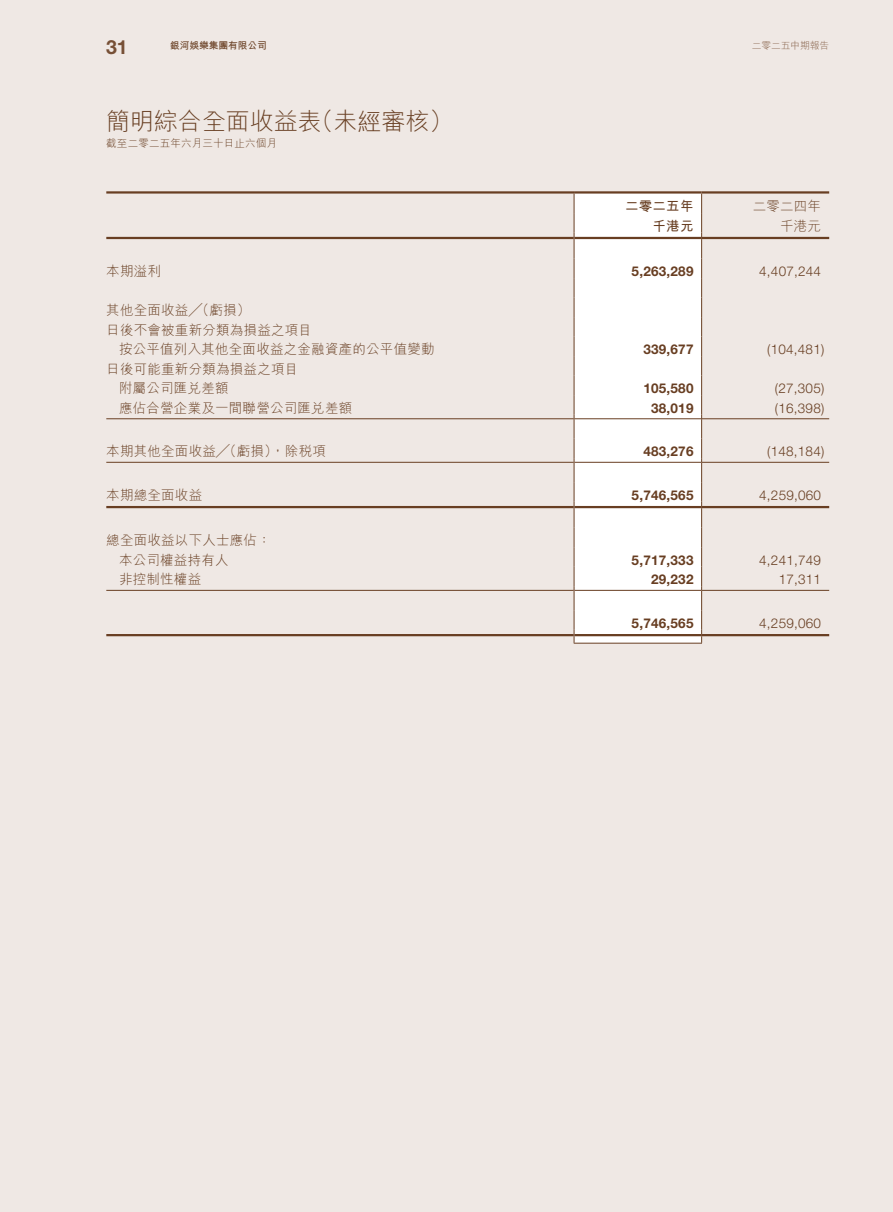
<style>
.page{position:relative;width:893px;height:1212px;background:#efe8e4}
.page>*{position:absolute;margin:0;border:0;box-sizing:border-box;transform-origin:0 0}
.t1{font:300 24px "M Hei HK";letter-spacing:-.005em;color:#683e22}
.t2{font:700 19.5px "Helvetica Neue LT Pro";color:#775036}
.t3{font:300 13.5px/19.5px "M Hei HK";letter-spacing:.015em;color:#683e22}
.t4{font:300 13.5px "Helvetica Neue LT Pro";letter-spacing:.015em;color:#683e22}
.t5{font:700 13.5px "Helvetica Neue LT Pro";letter-spacing:.015em;color:#683e22}
.t6{font:700 13.5px "M Hei HK";letter-spacing:.015em;color:#683e22}
.t7{font:300 10.5px "M Hei HK";letter-spacing:.015em;color:#683e22}
.t8{font:700 9.75px "M Hei HK";letter-spacing:-.01em;color:#683e22}
.t9{font:300 9.75px "M Hei HK";letter-spacing:-.01em;color:#866149}
</style>
<div class="page">
<div style="left:575px;top:194px;width:126px;height:449px;background:#fff"></div>
<svg style="left:574px;top:194px;width:1px;height:449px"></svg>
<svg style="left:701px;top:194px;width:1px;height:449px"></svg>
<hr style="left:574px;top:643px;width:128px;height:1px;background:#683e22">
<hr style="left:106px;top:191px;width:468px;height:3px;background:#683e22">
<hr style="left:574px;top:191px;width:128px;height:3px;background:#683e22">
<hr style="left:702px;top:191px;width:127px;height:3px;background:#683e22">
<hr style="left:106px;top:237px;width:468px;height:2px;background:#683e22">
<hr style="left:574px;top:237px;width:127px;height:2px;background:#683e22">
<hr style="left:702px;top:237px;width:127px;height:2px;background:#683e22">
<hr style="left:106px;top:418px;width:468px;height:1px;background:#683e22">
<hr style="left:574px;top:418px;width:127px;height:1px;background:#683e22">
<hr style="left:702px;top:418px;width:127px;height:1px;background:#683e22">
<hr style="left:106px;top:462px;width:468px;height:1px;background:#683e22">
<hr style="left:574px;top:462px;width:127px;height:1px;background:#683e22">
<hr style="left:702px;top:462px;width:127px;height:1px;background:#683e22">
<hr style="left:106px;top:506px;width:468px;height:2px;background:#683e22">
<hr style="left:574px;top:506px;width:127px;height:2px;background:#683e22">
<hr style="left:702px;top:506px;width:127px;height:2px;background:#683e22">
<hr style="left:106px;top:590px;width:468px;height:1px;background:#683e22">
<hr style="left:574px;top:590px;width:127px;height:1px;background:#683e22">
<hr style="left:702px;top:590px;width:127px;height:1px;background:#683e22">
<hr style="left:106px;top:634px;width:468px;height:2px;background:#683e22">
<hr style="left:574px;top:634px;width:127px;height:2px;background:#683e22">
<hr style="left:702px;top:634px;width:127px;height:2px;background:#683e22">
<h2 class="t2" style="left:106px;top:35px;width:23px">31</h2>
<p class="t8" style="left:170px;top:39px;width:98px">銀河娛樂集團有限公司</p>
<p class="t9" style="left:752px;top:39px;width:79px">二零二五中期報告</p>
<h1 class="t1" style="left:106px;top:104px;width:348px">簡明綜合全面收益表（未經審核）</h1>
<p class="t7" style="left:106px;top:136px;width:172px">截至二零二五年六月三十日止六個月</p>
<p class="t6" style="left:625px;top:197px;width:70px">二零二五年</p>
<p class="t3" style="left:753px;top:196px;width:70px">二零二四年</p>
<p class="t6" style="left:653px;top:216px;width:42px">千港元</p>
<p class="t3" style="left:780px;top:216px;width:42px">千港元</p>
<p class="t3" style="left:106px;top:261px;width:56px">本期溢利</p>
<p class="t5" style="left:632px;top:263px;width:63px">5,263,289</p>
<p class="t4" style="left:759px;top:263px;width:63px">4,407,244</p>
<p class="t3" style="left:106px;top:300px;width:146px">其他全面收益╱（虧損）</p>
<p class="t3" style="left:106px;top:320px;width:207px">日後不會被重新分類為損益之項目</p>
<p class="t3" style="left:119px;top:339px;width:317px">按公平值列入其他全面收益之金融資產的公平值變動</p>
<p class="t5" style="left:643px;top:341px;width:52px">339,677</p>
<p class="t4" style="left:767px;top:341px;width:59px">(104,481)</p>
<p class="t3" style="left:119px;top:359px;width:181px;text-indent:-13px">日後可能重新分類為損益之項目附屬公司匯兌差額</p>
<p class="t5" style="left:643px;top:380px;width:52px">105,580</p>
<p class="t4" style="left:775px;top:380px;width:51px">(27,305)</p>
<p class="t3" style="left:119px;top:398px;width:235px">應佔合營企業及一間聯營公司匯兌差額</p>
<p class="t5" style="left:651px;top:400px;width:44px">38,019</p>
<p class="t4" style="left:775px;top:400px;width:51px">(16,398)</p>
<p class="t3" style="left:106px;top:441px;width:221px">本期其他全面收益╱（虧損），除稅項</p>
<p class="t5" style="left:643px;top:443px;width:52px">483,276</p>
<p class="t4" style="left:767px;top:443px;width:59px">(148,184)</p>
<p class="t3" style="left:106px;top:485px;width:97px">本期總全面收益</p>
<p class="t5" style="left:632px;top:487px;width:63px">5,746,565</p>
<p class="t4" style="left:759px;top:487px;width:63px">4,259,060</p>
<p class="t3" style="left:119px;top:530px;width:153px;text-indent:-13px">總全面收益以下人士應佔：本公司權益持有人</p>
<p class="t5" style="left:632px;top:552px;width:63px">5,717,333</p>
<p class="t4" style="left:759px;top:552px;width:63px">4,241,749</p>
<p class="t3" style="left:119px;top:569px;width:84px">非控制性權益</p>
<p class="t5" style="left:651px;top:571px;width:44px">29,232</p>
<p class="t4" style="left:779px;top:571px;width:44px">17,311</p>
<p class="t5" style="left:632px;top:615px;width:63px">5,746,565</p>
<p class="t4" style="left:759px;top:615px;width:63px">4,259,060</p>
</div>
